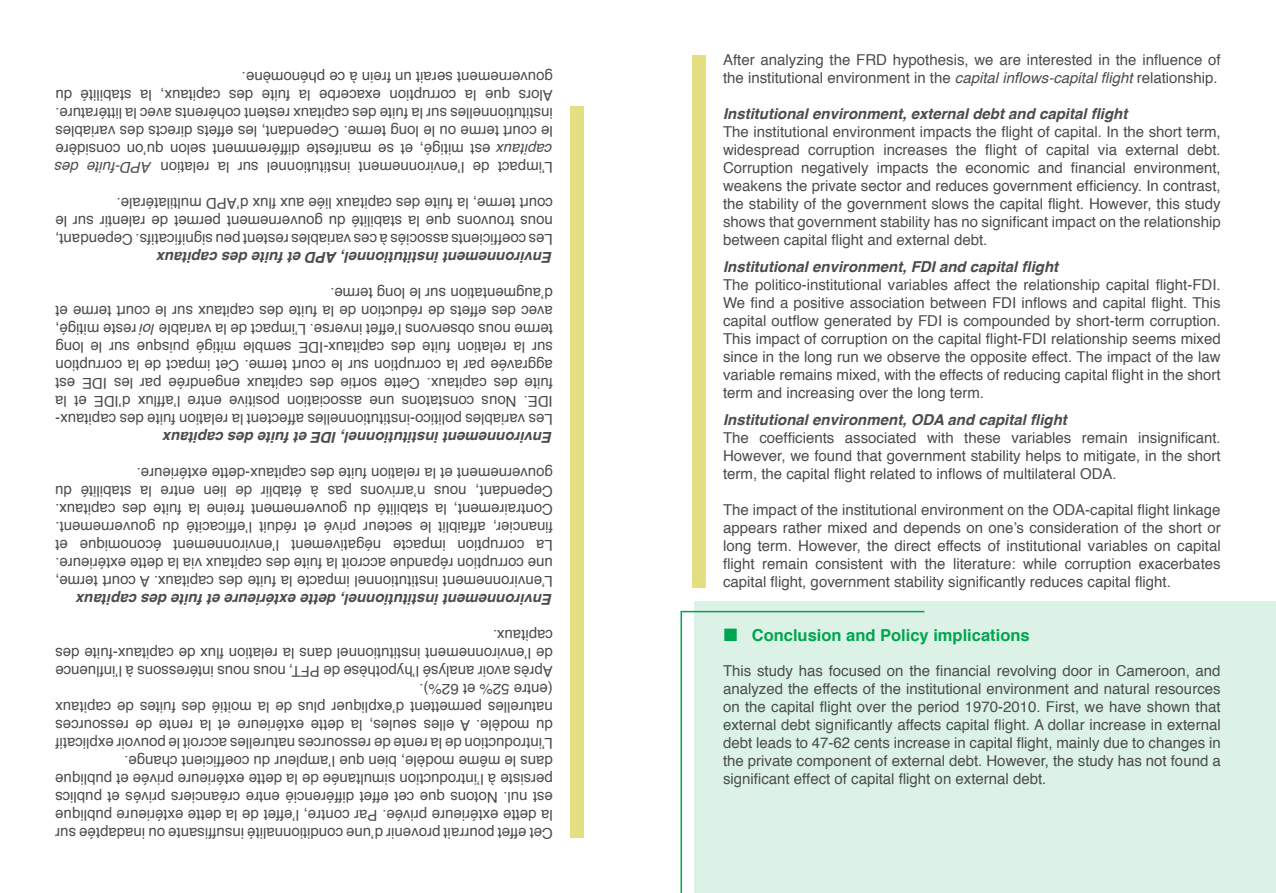
<style>
.page{position:relative;width:1276px;height:893px;background:#fff}
.page>*{position:absolute;margin:0;border:0;box-sizing:border-box;transform-origin:0 0}
.t1{font:700 16.5px "Helvetica";color:#00a54f}
.t2{font:15px/18px "Helvetica";color:#4b4c4d}
.t3{font:italic 700 15px "Helvetica";color:#4b4c4d}
.t4{font:italic 15px "Helvetica";color:#4b4c4d}
.s1{font-style:italic}
.s2{font-weight:700;font-style:italic}
</style>
<div class="page">
<div style="left:570px;top:106px;width:14px;height:732px;background:#e5df83"></div>
<div style="left:694px;top:601px;width:582px;height:292px;background:#dcf2e6"></div>
<svg style="left:680px;top:610px;width:245px;height:283px"></svg>
<div style="left:692px;top:55px;width:13px;height:533px;background:#e5df83"></div>
<svg style="left:724px;top:628px;width:12px;height:13px"></svg>
<p class="t2" style="left:553px;top:176px;width:499px;rotate:-180deg">L’impact de l’environnement institutionnel sur la relation<br><span class="s1">capitaux</span> est mitigé, et se manifeste différemment selon qu’on considère le court terme ou le long terme. Cependant, les effets directs des variables institutionnelles sur la fuite des capitaux restent cohérents avec la littérature.<br>Alors que la corruption exacerbe la fuite des capitaux, la stabilité du gouvernement serait un frein à ce phénomène.</p>
<p class="t4" style="left:152px;top:179px;width:98px;rotate:-180deg">APD-fuite des</p>
<p class="t2" style="left:553px;top:266px;width:499px;rotate:-180deg"><span class="s2">Environnement institutionnel, APD et fuite des capitaux<br></span>Les coefficients associés à ces variables restent peu significatifs. Cependant, nous trouvons que la stabilité du gouvernement permet de ralentir sur le court terme, la fuite des capitaux liée aux flux d’APD multilatérale.</p>
<p class="t2" style="left:553px;top:392px;width:499px;rotate:-180deg">fuite des capitaux.<br>aggravée par la corruption sur le court terme. Cet impact de la corruption sur la relation fuite des capitaux-IDE semble mitigé puisque sur le long terme nous observons l’effet inverse. L’impact de la variable <span class="s1">loi</span> reste mitigé, avec des effets de réduction de la fuite des capitaux sur le court terme et d’augmentation sur le long terme.</p>
<p class="t2" style="left:420px;top:392px;width:366px;rotate:-180deg">Cette sortie des capitaux engendrée par les IDE est</p>
<p class="t2" style="left:553px;top:410px;width:499px;rotate:-180deg">IDE. Nous constatons une association positive entre l’afflux d’IDE et la</p>
<p class="t2" style="left:553px;top:428px;width:499px;rotate:-180deg">Les variables politico-institutionnelles affectent la relation fuite des capitaux-</p>
<p class="t3" style="left:553px;top:450px;width:391px;rotate:-180deg">Environnement institutionnel, IDE et fuite des capitaux</p>
<p class="t2" style="left:553px;top:608px;width:499px;rotate:-180deg"><span class="s2">Environnement institutionnel, dette extérieure et fuite des capitaux </span>L’environnement institutionnel impacte la fuite des capitaux. A court terme, une corruption répandue accroit la fuite des capitaux via la dette extérieure.<br>La corruption impacte négativement l’environnement économique et financier, affaiblit le secteur privé et réduit l’efficacité du gouvernement.<br>Contrairement, la stabilité du gouvernement freine la fuite des capitaux.<br>Cependant, nous n’arrivons pas à établir de lien entre la stabilité du gouvernement et la relation fuite des capitaux-dette extérieure.</p>
<p class="t2" style="left:553px;top:842px;width:499px;rotate:-180deg">Cet effet pourrait provenir d’une conditionnalité insuffisante ou inadaptée sur la dette extérieure privée. Par contre, l’effet de la dette extérieure publique est nul. Notons que cet effet différencié entre créanciers privés et publics persiste à l’introduction simultanée de la dette extérieure privée et publique dans le même modèle, bien que l’ampleur du coefficient change.<br>L’introduction de la rente de ressources naturelles accroit le pouvoir explicatif du modèle. A elles seules, la dette extérieure et la rente de ressources naturelles permettent d’expliquer plus de la moitié des fuites de capitaux (entre 52% et 62%).<br>Après avoir analysé l’hypothèse de PFT, nous nous intéressons à l’influence de l’environnement institutionnel dans la relation flux de capitaux-fuite des capitaux.</p>
<p class="t2" style="left:723px;top:51px;width:499px">After analyzing the FRD hypothesis, we are interested in the influence of the institutional environment in the <span class="s1">capital inflows-capital flight</span> relationship.</p>
<p class="t2" style="left:723px;top:105px;width:499px"><span class="s2">Institutional environment, external debt and capital flight<br></span>The institutional environment impacts the flight of capital. In the short term, widespread corruption increases the flight of capital via external debt.<br>Corruption negatively impacts the economic and financial environment, weakens the private sector and reduces government efficiency. In contrast, the stability of the government slows the capital flight. However, this study shows that government stability has no significant impact on the relationship between capital flight and external debt.</p>
<p class="t2" style="left:723px;top:258px;width:499px"><span class="s2">Institutional environment, FDI and capital flight<br></span>The politico-institutional variables affect the relationship capital flight-FDI.<br>We find a positive association between FDI inflows and capital flight. This capital outflow generated by FDI is compounded by short-term corruption.<br>This impact of corruption on the capital flight-FDI relationship seems mixed since in the long run we observe the opposite effect. The impact of the law variable remains mixed, with the effects of reducing capital flight in the short term and increasing over the long term.</p>
<p class="t2" style="left:723px;top:411px;width:499px"><span class="s2">Institutional environment, ODA and capital flight<br></span>The coefficients associated with these variables remain insignificant.<br>However, we found that government stability helps to mitigate, in the short term, the capital flight related to inflows of multilateral ODA.</p>
<p class="t2" style="left:723px;top:501px;width:499px;text-align:justify">The impact of the institutional environment on the ODA-capital flight linkage appears rather mixed and depends on one’s consideration of the short or long term. However, the direct effects of institutional variables on capital flight remain consistent with the literature: while corruption exacerbates capital flight, government stability significantly reduces capital flight.</p>
<p class="t1" style="left:752px;top:622px;width:279px">Conclusion and Policy implications</p>
<p class="t2" style="left:723px;top:662px;width:499px;text-align:justify">This study has focused on the financial revolving door in Cameroon, and analyzed the effects of the institutional environment and natural resources on the capital flight over the period 1970-2010. First, we have shown that external debt significantly affects capital flight. A dollar increase in external debt leads to 47-62 cents increase in capital flight, mainly due to changes in the private component of external debt. However, the study has not found a significant effect of capital flight on external debt.</p>
</div>
